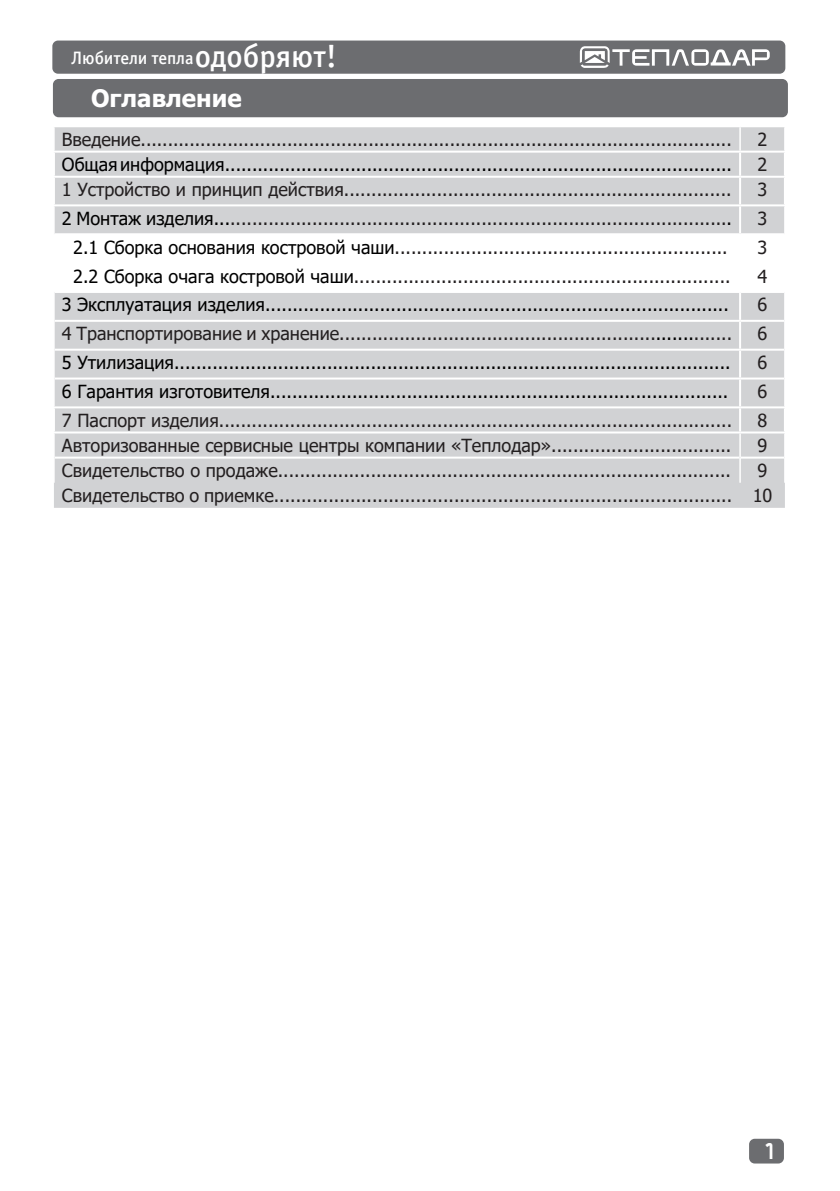
<style>
.page{position:relative;width:840px;height:1191px;background:#fff}
.page>*{position:absolute;margin:0;border:0;box-sizing:border-box;transform-origin:0 0}
.t1{font:700 24px "Tahoma";color:#fff}
.t2{font:18px "Tahoma";color:#231f20}
.t3{font:18px "Tahoma";color:#000}
.t4{font:18px "Tahoma";color:#000001}
.t5{font:18px "Officina Sans Medium C";letter-spacing:-.005em;color:#fff}
.t6{font:16px "teplodar";color:#fff}
.s1{font-size:32px}
.s2{color:#000}
</style>
<div class="page">
<div style="left:748px;top:1138px;width:35px;height:25px;background:#6c6d70;border-radius:6px"></div>
<div style="left:52px;top:41px;width:732px;height:33px;background:#6c6d70;border-radius:6px"></div>
<svg style="left:579px;top:46px;width:190px;height:22px"></svg>
<div style="left:54px;top:127px;width:730px;height:381px;background:#d1d2d4"></div>
<svg style="left:55px;top:235px;width:728px;height:56px"></svg>
<hr style="left:53px;top:151px;width:686px;height:2px;background:#fff">
<hr style="left:739px;top:151px;width:46px;height:2px;background:#fff">
<hr style="left:53px;top:431px;width:686px;height:2px;background:#fff">
<hr style="left:739px;top:431px;width:46px;height:2px;background:#fff">
<hr style="left:55px;top:456px;width:684px;height:2px;background:#fff">
<hr style="left:740px;top:456px;width:43px;height:2px;background:#fff">
<hr style="left:53px;top:153px;width:2px;height:23px;background:#fff">
<hr style="left:738px;top:153px;width:2px;height:23px;background:#fff">
<hr style="left:783px;top:153px;width:2px;height:23px;background:#fff">
<hr style="left:738px;top:206px;width:2px;height:27px;background:#fff">
<hr style="left:738px;top:235px;width:2px;height:27px;background:#fff">
<hr style="left:738px;top:264px;width:2px;height:27px;background:#fff">
<hr style="left:738px;top:293px;width:2px;height:27px;background:#fff">
<hr style="left:738px;top:322px;width:2px;height:27px;background:#fff">
<hr style="left:738px;top:351px;width:2px;height:26px;background:#fff">
<hr style="left:738px;top:379px;width:2px;height:27px;background:#fff">
<hr style="left:53px;top:206px;width:2px;height:28px;background:#fff">
<hr style="left:53px;top:234px;width:2px;height:29px;background:#fff">
<hr style="left:53px;top:263px;width:2px;height:29px;background:#fff">
<hr style="left:53px;top:292px;width:2px;height:29px;background:#fff">
<hr style="left:53px;top:321px;width:2px;height:29px;background:#fff">
<hr style="left:53px;top:350px;width:2px;height:28px;background:#fff">
<hr style="left:53px;top:378px;width:2px;height:28px;background:#fff">
<hr style="left:783px;top:206px;width:2px;height:28px;background:#fff">
<hr style="left:783px;top:234px;width:2px;height:29px;background:#fff">
<hr style="left:783px;top:263px;width:2px;height:29px;background:#fff">
<hr style="left:783px;top:292px;width:2px;height:29px;background:#fff">
<hr style="left:783px;top:321px;width:2px;height:29px;background:#fff">
<hr style="left:783px;top:350px;width:2px;height:28px;background:#fff">
<hr style="left:783px;top:378px;width:2px;height:28px;background:#fff">
<hr style="left:53px;top:127px;width:2px;height:24px;background:#fff">
<svg style="left:739px;top:127px;width:1px;height:24px"></svg>
<hr style="left:783px;top:127px;width:2px;height:24px;background:#fff">
<hr style="left:53px;top:433px;width:2px;height:24px;background:#fff">
<hr style="left:783px;top:433px;width:2px;height:24px;background:#fff">
<hr style="left:53px;top:457px;width:2px;height:26px;background:#fff">
<svg style="left:739px;top:433px;width:1px;height:50px"></svg>
<hr style="left:783px;top:457px;width:2px;height:26px;background:#fff">
<hr style="left:739px;top:176px;width:46px;height:2px;background:#fff">
<hr style="left:55px;top:377px;width:684px;height:2px;background:#fff">
<hr style="left:53px;top:406px;width:686px;height:2px;background:#fff">
<hr style="left:53px;top:408px;width:2px;height:23px;background:#fff">
<hr style="left:783px;top:178px;width:2px;height:26px;background:#fff">
<hr style="left:739px;top:204px;width:46px;height:2px;background:#fff">
<hr style="left:739px;top:233px;width:44px;height:2px;background:#fff">
<hr style="left:739px;top:262px;width:44px;height:2px;background:#fff">
<hr style="left:739px;top:291px;width:44px;height:2px;background:#fff">
<hr style="left:739px;top:320px;width:44px;height:2px;background:#fff">
<hr style="left:739px;top:349px;width:44px;height:2px;background:#fff">
<hr style="left:739px;top:377px;width:44px;height:2px;background:#fff">
<hr style="left:739px;top:406px;width:46px;height:2px;background:#fff">
<hr style="left:738px;top:408px;width:2px;height:23px;background:#fff">
<hr style="left:783px;top:408px;width:2px;height:23px;background:#fff">
<hr style="left:53px;top:176px;width:686px;height:2px;background:#fff">
<hr style="left:53px;top:178px;width:2px;height:26px;background:#fff">
<hr style="left:738px;top:178px;width:2px;height:26px;background:#fff">
<hr style="left:53px;top:204px;width:686px;height:2px;background:#fff">
<hr style="left:55px;top:233px;width:684px;height:2px;background:#fff">
<hr style="left:55px;top:262px;width:684px;height:2px;background:#fff">
<hr style="left:55px;top:291px;width:684px;height:2px;background:#fff">
<hr style="left:55px;top:320px;width:684px;height:2px;background:#fff">
<hr style="left:55px;top:349px;width:684px;height:2px;background:#fff">
<div style="left:53px;top:79px;width:734px;height:38px;background:#6c6d70;border-radius:6px"></div>
<p class="t5" style="left:71px;top:48px;width:267px">Любители тепла<span class="s1">одобряют!</span></p>
<p class="t1" style="left:91px;top:82px;width:152px">Оглавление</p>
<p class="t2" style="left:62px;top:127px;width:671px">Введение.............................................................................................................</p>
<p class="t2" style="left:757px;top:127px;width:11px">2</p>
<p class="t4" style="left:62px;top:152px;width:671px">Общая информация.............................................................................................</p>
<p class="t2" style="left:757px;top:152px;width:11px">2</p>
<p class="t2" style="left:62px;top:177px;width:670px">1 Устройство и принцип действия.......................................................................</p>
<p class="t2" style="left:757px;top:177px;width:11px">3</p>
<p class="t2" style="left:62px;top:206px;width:671px"><span class="s2">2 Монтаж изделия...</span>...........................................................................................<span class="s2">.</span></p>
<p class="t2" style="left:757px;top:206px;width:11px">3</p>
<p class="t2" style="left:73px;top:235px;width:655px"><span class="s2">2.1 Сборка основания костровой чаши</span>.............................................................</p>
<p class="t2" style="left:757px;top:235px;width:11px">3</p>
<p class="t2" style="left:73px;top:264px;width:658px"><span class="s2">2.2 Сборка очага костровой чаши</span>.....................................................................</p>
<p class="t2" style="left:757px;top:264px;width:11px">4</p>
<p class="t3" style="left:62px;top:293px;width:668px">3 Эксплуатация изделия.....................................................................................</p>
<p class="t2" style="left:757px;top:293px;width:11px">6</p>
<p class="t2" style="left:62px;top:322px;width:671px">4 Транспортирование и хранение..........................................................<span class="s2">.......</span>.......</p>
<p class="t2" style="left:757px;top:322px;width:11px">6</p>
<p class="t3" style="left:62px;top:350px;width:669px">5 Утилизация......................................................................................................</p>
<p class="t2" style="left:757px;top:350px;width:11px">6</p>
<p class="t3" style="left:62px;top:379px;width:667px">6 Гарантия изготовителя....................................................................................</p>
<p class="t2" style="left:757px;top:379px;width:11px">6</p>
<p class="t2" style="left:62px;top:408px;width:671px">7 Паспорт изделия..............................................................................................</p>
<p class="t2" style="left:757px;top:408px;width:11px">8</p>
<p class="t2" style="left:62px;top:433px;width:670px">Авторизованные сервисные центры компании «Теплодар».................................</p>
<p class="t2" style="left:757px;top:433px;width:11px">9</p>
<p class="t2" style="left:62px;top:458px;width:670px">Свидетельство о продаже...................................................................................</p>
<p class="t2" style="left:757px;top:458px;width:11px">9</p>
<p class="t2" style="left:62px;top:483px;width:671px">Свидетельство о приемке....................................................................................</p>
<p class="t2" style="left:752px;top:483px;width:21px">10</p>
<p class="t6" style="left:761px;top:1143px;width:13px">1</p>
</div>
